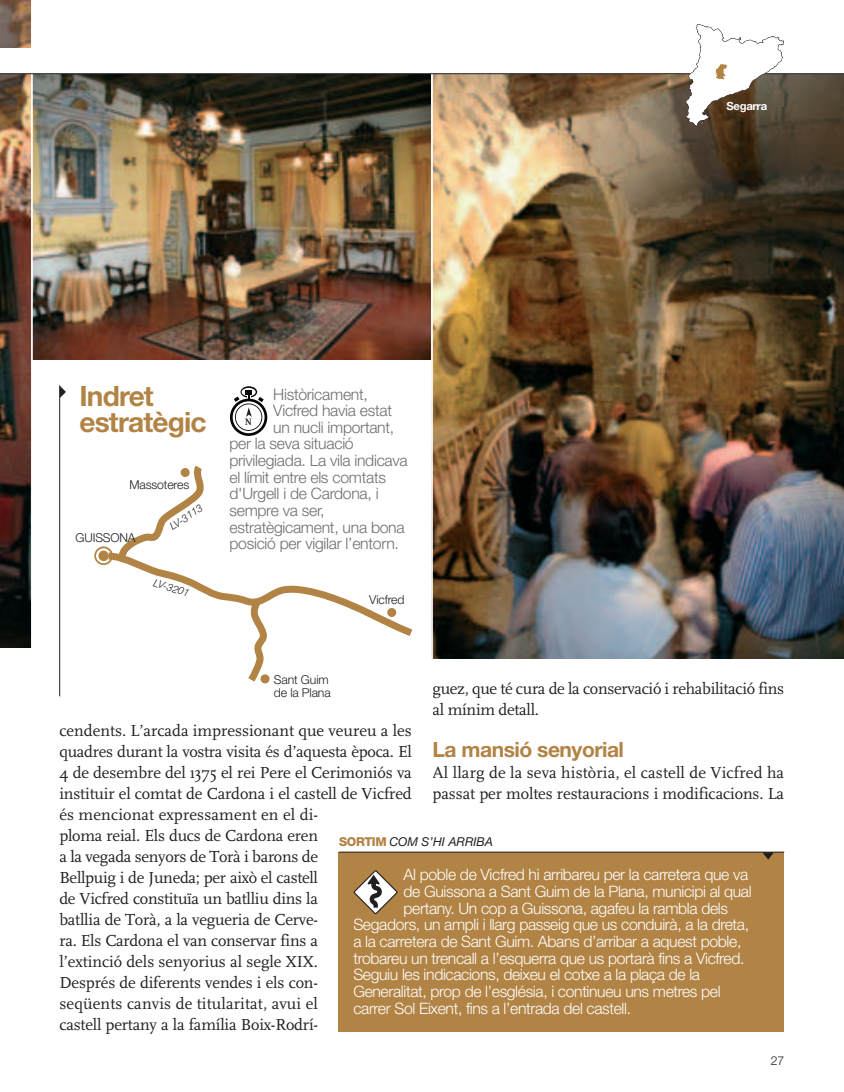
<style>
.page{position:relative;width:844px;height:1092px;background:#fff}
.page>*{position:absolute;margin:0;border:0;box-sizing:border-box;transform-origin:0 0}
.t1{font:700 28px/26.2px "Helvetica Neue";letter-spacing:-.03em;color:#b18344}
.t2{font:700 21px "Helvetica Neue";letter-spacing:-.02em;color:#b18344}
.t3{font:16.62px/21px "FF Scala";letter-spacing:-.01em;color:#231f20}
.t4{font:300 15.75px "Helvetica Neue";letter-spacing:-.02em;color:#fff}
.t5{font:300 15.75px "Helvetica Neue";letter-spacing:-.015em;color:#6d6e71}
.t6{font:300 12.25px/12.2px "Helvetica Neue";letter-spacing:-.01em;color:#231f20}
.t7{font:italic 12.25px "Helvetica Neue";color:#231f20}
.t8{font:700 11.38px "Helvetica Neue";letter-spacing:-.03em;color:#fff}
.t9{font:italic 300 10.5px "Helvetica Neue";color:#231f20}
.t10{font:700 9.8px "FF Scala";color:#231f20}
.s1{font-weight:800;font-style:normal;color:#b18344}
</style>
<div class="page">
<img style="left:33px;top:74px;width:398px;height:285px">
<img style="left:0;top:0;width:31px;height:647px">
<img style="left:433px;top:74px;width:410px;height:584px">
<svg style="left:60px;top:386px;width:6px;height:12px"></svg>
<hr style="left:59px;top:385px;width:1px;height:311px;background:#231f20">
<svg style="left:240px;top:386px;width:17px;height:11px"></svg>
<svg style="left:241px;top:388px;width:14px;height:8px"></svg>
<svg style="left:230px;top:398px;width:37px;height:38px"></svg>
<div style="left:233px;top:401px;width:31px;height:32px;background:#fff;border-radius:50%"></div>
<div style="left:235px;top:403px;width:27px;height:28px;border:2px solid #040504;border-radius:50%"></div>
<svg style="left:258px;top:397px;width:5px;height:5px"></svg>
<svg style="left:234px;top:396px;width:5px;height:6px"></svg>
<svg style="left:246px;top:390px;width:6px;height:9px"></svg>
<svg style="left:246px;top:407px;width:6px;height:10px"></svg>
<svg style="left:113px;top:465px;width:300px;height:219px"></svg>
<svg style="left:94px;top:546px;width:19px;height:19px"></svg>
<div style="left:98px;top:550px;width:11px;height:11px;background:#b18344;border-radius:50%"></div>
<div style="left:180px;top:468px;width:10px;height:9px;background:#b18344;border-radius:50%"></div>
<div style="left:387px;top:608px;width:9px;height:9px;background:#b18344;border-radius:50%"></div>
<div style="left:260px;top:674px;width:9px;height:9px;background:#b18344;border-radius:50%"></div>
<div style="left:338px;top:852px;width:446px;height:179px;background:#b18344"></div>
<hr style="left:338px;top:851px;width:446px;height:1px;background:#231f20">
<svg style="left:762px;top:852px;width:11px;height:7px"></svg>
<svg style="left:353px;top:870px;width:44px;height:44px"></svg>
<div style="left:0;top:48px;width:843px;height:26px;background:#fff"></div>
<hr style="left:0;top:73px;width:843px;height:1px;background:#231f20">
<svg style="left:685px;top:24px;width:99px;height:102px"></svg>
<h1 class="t1" style="left:79px;top:385px;width:129px">Indret estratègic</h1>
<p class="t6" style="left:129px;top:479px;width:61px">Massoteres</p>
<p class="t6" style="left:75px;top:532px;width:62px">GUISSONA</p>
<p class="t9" style="left:169px;top:524px;width:39px;rotate:-33deg">LV-3113</p>
<p class="t9" style="left:155px;top:578px;width:39px;rotate:18deg">LV-3201</p>
<p class="t5" style="left:273px;top:388px;width:96px">Històricament,</p>
<p class="t5" style="left:273px;top:405px;width:120px">Vicfred havia estat</p>
<p class="t5" style="left:273px;top:421px;width:122px">un nucli important,</p>
<p class="t5" style="left:229px;top:438px;width:126px">per la seva situació</p>
<p class="t5" style="left:229px;top:455px;width:180px">privilegiada. La vila indicava</p>
<p class="t5" style="left:229px;top:471px;width:158px">el límit entre els comtats</p>
<p class="t5" style="left:229px;top:488px;width:151px">d'Urgell i de Cardona, i</p>
<p class="t5" style="left:229px;top:504px;width:97px">sempre va ser,</p>
<p class="t5" style="left:229px;top:521px;width:177px">estratègicament, una bona</p>
<p class="t5" style="left:229px;top:538px;width:171px">posició per vigilar l’entorn.</p>
<p class="t10" style="left:245px;top:418px;width:9px">N</p>
<p class="t6" style="left:369px;top:595px;width:37px">Vicfred</p>
<p class="t8" style="left:726px;top:102px;width:42px">Segarra</p>
<p class="t6" style="left:274px;top:675px;width:58px">Sant Guim de la Plana</p>
<p class="t3" style="left:432px;top:679px;width:353px">guez, que té cura de la conservació i rehabilitació fins al mínim detall.</p>
<p class="t2" style="left:432px;top:742px;width:193px">La mansió senyorial</p>
<p class="t3" style="left:432px;top:763px;width:353px">Al llarg de la seva història, el castell de Vicfred ha passat per moltes restauracions i modificacions. La</p>
<p class="t3" style="left:59px;top:721px;width:354px">cendents. L’arcada impressionant que veureu a les quadres durant la vostra visita és d’aquesta època. El 4 de desembre del ı375 el rei Pere el Cerimoniós va instituir el comtat de Cardona i el castell de Vicfred és mencionat expressament en el di-<br>ploma reial. Els ducs de Cardona eren<br>a la vegada senyors de Torà i barons de<br>Bellpuig i de Juneda; per això el castell<br>de Vicfred constituïa un batlliu dins la<br>batllia de Torà, a la vegueria de Cerve-<br>ra. Els Cardona el van conservar fins a<br>l’extinció dels senyorius al segle XIX.<br>Després de diferents vendes i els con-<br>seqüents canvis de titularitat, avui el<br>castell pertany a la família Boix-Rodrí-</p>
<p class="t7" style="left:339px;top:837px;width:155px"><span class="s1">SORTIM</span> COM S’HI ARRIBA</p>
<p class="t4" style="left:403px;top:869px;width:346px">Al poble de Vicfred hi arribareu per la carretera que va</p>
<p class="t4" style="left:403px;top:885px;width:349px">de Guissona a Sant Guim de la Plana, municipi al qual</p>
<p class="t4" style="left:403px;top:902px;width:326px">pertany. Un cop a Guissona, agafeu la rambla dels</p>
<p class="t4" style="left:353px;top:919px;width:397px">Segadors, un ampli i llarg passeig que us conduirà, a la dreta,</p>
<p class="t4" style="left:353px;top:935px;width:389px">a la carretera de Sant Guim. Abans d’arribar a aquest poble,</p>
<p class="t4" style="left:353px;top:952px;width:392px">trobareu un trencall a l’esquerra que us portarà fins a Vicfred.</p>
<p class="t4" style="left:353px;top:968px;width:348px">Seguiu les indicacions, deixeu el cotxe a la plaça de la</p>
<p class="t4" style="left:353px;top:985px;width:368px">Generalitat, prop de l’església, i continueu uns metres pel</p>
<p class="t4" style="left:353px;top:1002px;width:279px">carrer Sol Eixent, fins a l’entrada del castell.</p>
<p class="t6" style="left:770px;top:1055px;width:15px">27</p>
</div>
